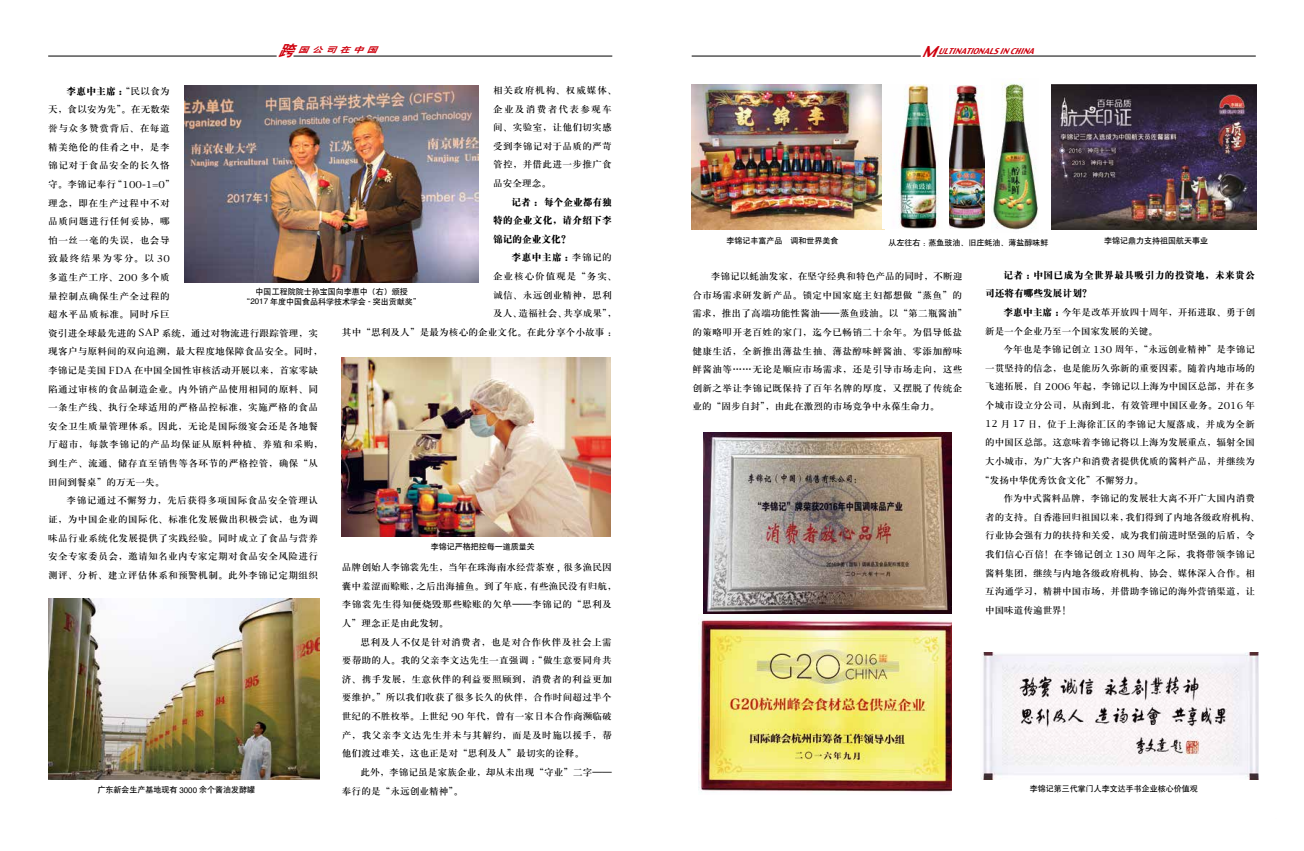
<style>
.page{position:relative;width:1304px;height:851px;background:#fff}
.page>*{position:absolute;margin:0;border:0;box-sizing:border-box;transform-origin:0 0}
.t1{font:9.6px/18.6px "H Ya 3 gj";letter-spacing:.015em;color:#000}
.t2{font:9.6px/18.6px "H Ya 3 gj";letter-spacing:.035em;color:#000}
.t3{font:9.6px/18.6px "H Ya 9 gj";letter-spacing:.025em;color:#000;text-align:justify}
.t4{font:9.6px/18.6px "H Ya 9 gj";letter-spacing:.045em;color:#000}
.t5{font:9.6px "H Ya 3 gj";letter-spacing:.085em;color:#000}
.t6{font:8px/10px "H Yb 1 gj";color:#000;text-align:center}
.t7{font:italic 8px "Charcoal";color:#cf000e}
.t8{font:italic 8px "H Yb 2 gj";color:#cf000e;scale:1.3 1}
.s1{font-size:15px}
.s2{font-family:"H Ya 3 gj"}
.s3{font-family:"New York";font-size:9.2px}
.s4{font-family:"New York"}
.s5{font-family:"Helvetica"}
.s6{font-family:"H Ya 9 gj"}
</style>
<div class="page">
<hr style="left:937px;top:56px;width:319px;height:1px;background:#000">
<hr style="left:692px;top:56px;width:229px;height:1px;background:#000">
<hr style="left:293px;top:56px;width:319px;height:1px;background:#000">
<hr style="left:48px;top:56px;width:229px;height:1px;background:#000">
<img style="left:48px;top:598px;width:271px;height:181px">
<img style="left:341px;top:357px;width:270px;height:180px">
<img style="left:692px;top:85px;width:193px;height:145px">
<img style="left:882px;top:84px;width:57px;height:145px">
<img style="left:992px;top:83px;width:46px;height:147px">
<img style="left:184px;top:85px;width:295px;height:197px">
<img style="left:1052px;top:85px;width:204px;height:145px">
<img style="left:704px;top:433px;width:247px;height:181px">
<img style="left:698px;top:619px;width:254px;height:173px">
<img style="left:981px;top:652px;width:278px;height:127px">
<img style="left:949px;top:85px;width:35px;height:144px">
<p class="t8" style="left:279px;top:46px;width:80px"><span class="s1">跨</span>国公司在中国</p>
<p class="t7" style="left:922px;top:46px;width:119px"><span class="s1">M</span>ULTINATIONALSINCHINA</p>
<p class="t1" style="left:493px;top:81px;width:125px">相关政府机构、权威媒体、企业及消费者代表参观车间、实验室，让他们切实感受到李锦记对于品质的严苛管控，并借此进一步推广食品安全理念。</p>
<p class="t3" style="left:493px;top:192px;width:120px;text-indent:18px">记者： 每个企业都有独特的企业文化，请介绍下李锦记的企业文化？</p>
<p class="t3" style="left:512px;top:248px;width:102px">李惠中主席：<span class="s2">李锦记的</span></p>
<p class="t5" style="left:493px;top:271px;width:125px">企业核心价值观是“务实、</p>
<p class="t1" style="left:493px;top:285px;width:120px">诚信、永远创业精神，思利</p>
<p class="t1" style="left:493px;top:304px;width:125px">及人、造福社会、共享成果”，</p>
<p class="t1" style="left:342px;top:322px;width:276px">其中“思利及人”是最为核心的企业文化。在此分享个小故事：</p>
<p class="t3" style="left:67px;top:82px;width:105px">李惠中主席：<span class="s2">“民以食为</span></p>
<p class="t2" style="left:48px;top:100px;width:276px">天，食以安为先”。在无数荣<br>誉与众多赞赏背后、在每道<br>精美绝伦的佳肴之中，是李<br>锦记对于食品安全的长久恪<br>守。李锦记奉行“<span class="s3">100</span><span class="s4">-</span><span class="s3">1</span><span class="s4">=</span><span class="s3">0</span>”<br>理念，即在生产过程中不对<br>品质问题进行任何妥协，哪<br>怕一丝一毫的失误，也会导<br>致最终结果为零分。以 <span class="s3">30<br></span>多道生产工序、<span class="s3">200</span> 多个质<br>量控制点确保生产全过程的<br>超水平品质标准。同时斥巨<br>资引进全球最先进的 <span class="s4">SAP</span> 系统，通过对物流进行跟踪管理，实现客户与原料间的双向追溯，最大程度地保障食品安全。同时，李锦记是美国 <span class="s4">FDA</span> 在中国全国性审核活动开展以来，首家零缺陷通过审核的食品制造企业。内外销产品使用相同的原料、同一条生产线、执行全球适用的严格品控标准，实施严格的食品安全卫生质量管理体系。因此，无论是国际级宴会还是各地餐厅超市，每款李锦记的产品均保证从原料种植、养殖和采购，到生产、流通、储存直至销售等各环节的严格控管，确保“从田间到餐桌”的万无一失。</p>
<p class="t1" style="left:48px;top:491px;width:272px;text-align:justify;text-indent:18px">李锦记通过不懈努力，先后获得多项国际食品安全管理认证，为中国企业的国际化、标准化发展做出积极尝试，也为调味品行业系统化发展提供了实践经验。同时成立了食品与营养安全专家委员会，邀请知名业内专家定期对食品安全风险进行测评、分析、建立评估体系和预警机制。此外李锦记定期组织</p>
<p class="t6" style="left:727px;top:235px;width:113px">李锦记丰富产品　调和世界美食</p>
<p class="t6" style="left:888px;top:237px;width:161px">从左往右：蒸鱼豉油、旧庄蚝油、薄盐醇味鲜</p>
<p class="t6" style="left:1104px;top:235px;width:105px">李锦记鼎力支持祖国航天事业</p>
<p class="t2" style="left:692px;top:267px;width:276px;text-indent:18px">李锦记以蚝油发家，在坚守经典和特色产品的同时，不断迎合市场需求研发新产品。锁定中国家庭主妇都想做“蒸鱼”的需求，推出了高端功能性酱油——蒸鱼豉油。以“第二瓶酱油”的策略叩开老百姓的家门，迄今已畅销二十余年。为倡导低盐健康生活，全新推出薄盐生抽、薄盐醇味鲜酱油、零添加醇味鲜酱油等……无论是顺应市场需求，还是引导市场走向，这些创新之举让李锦记既保持了百年名牌的厚度，又摆脱了传统企业的“固步自封”，由此在激烈的市场竞争中永葆生命力。</p>
<p class="t4" style="left:985px;top:265px;width:271px;text-indent:18px">记者：中国已成为全世界最具吸引力的投资地，未来贵公司还将有哪些发展计划？</p>
<p class="t6" style="left:242px;top:286px;width:180px">中国工程院院士孙宝国向李惠中（右）颁授“<span class="s5">2017</span> 年度中国食品科学技术学会 <span class="s5">-</span> 突出贡献奖”</p>
<p class="t1" style="left:985px;top:303px;width:272px;text-indent:18px"><span class="s6">李惠中主席：</span>今年是改革开放四十周年，开拓进取、勇于创新是一个企业乃至一个国家发展的关键。</p>
<p class="t1" style="left:1003px;top:340px;width:253px">今年也是李锦记创立 <span class="s3">130</span> 周年，“永远创业精神”是李锦记</p>
<p class="t1" style="left:985px;top:358px;width:271px">一贯坚持的信念，也是能历久弥新的重要因素。随着内地市场的</p>
<p class="t1" style="left:985px;top:377px;width:271px">飞速拓展，自 <span class="s3">2006</span> 年起，李锦记以上海为中国区总部，并在多</p>
<p class="t1" style="left:985px;top:396px;width:271px">个城市设立分公司，从南到北，有效管理中国区业务。<span class="s3">2016</span> 年</p>
<p class="t2" style="left:985px;top:414px;width:271px"><span class="s3">12</span> 月 <span class="s3">17</span> 日，位于上海徐汇区的李锦记大厦落成，并成为全新</p>
<p class="t1" style="left:985px;top:433px;width:271px">的中国区总部。这意味着李锦记将以上海为发展重点，辐射全国</p>
<p class="t1" style="left:985px;top:451px;width:271px">大小城市，为广大客户和消费者提供优质的酱料产品，并继续为</p>
<p class="t1" style="left:980px;top:470px;width:165px">“发扬中华优秀饮食文化”不懈努力。</p>
<p class="t1" style="left:1003px;top:489px;width:253px">作为中式酱料品牌，李锦记的发展壮大离不开广大国内消费</p>
<p class="t1" style="left:985px;top:507px;width:276px">者的支持。自香港回归祖国以来，我们得到了内地各级政府机构、</p>
<p class="t1" style="left:985px;top:526px;width:271px">行业协会强有力的扶持和关爱，成为我们前进时坚强的后盾，令</p>
<p class="t1" style="left:985px;top:544px;width:271px">我们信心百倍！在李锦记创立 <span class="s3">130</span> 周年之际，我将带领李锦记</p>
<p class="t1" style="left:985px;top:563px;width:271px">酱料集团，继续与内地各级政府机构、协会、媒体深入合作。相</p>
<p class="t1" style="left:985px;top:582px;width:271px">互沟通学习，精耕中国市场，并借助李锦记的海外营销渠道，让</p>
<p class="t1" style="left:985px;top:600px;width:88px">中国味道传遍世界！</p>
<p class="t6" style="left:431px;top:541px;width:105px">李锦记严格把控每一道质量关</p>
<p class="t1" style="left:342px;top:558px;width:276px">品牌创始人李锦裳先生，当年在珠海南水经营茶寮 <span class="s4">,</span> 很多渔民因囊中羞涩而赊账，之后出海捕鱼。到了年底，有些渔民没有归航，李锦裳先生得知便烧毁那些赊账的欠单——李锦记的“思利及人”理念正是由此发轫。</p>
<p class="t1" style="left:342px;top:632px;width:272px;text-align:justify;text-indent:18px">思利及人不仅是针对消费者，也是对合作伙伴及社会上需要帮助的人。我的父亲李文达先生一直强调：“做生意要同舟共济、携手发展，生意伙伴的利益要照顾到，消费者的利益更加要维护。”所以我们收获了很多长久的伙伴，合作时间超过半个世纪的不胜枚举。上世纪 <span class="s3">90</span> 年代，曾有一家日本合作商濒临破产，我父亲李文达先生并未与其解约，而是及时施以援手，帮他们渡过难关，这也正是对“思利及人”最切实的诠释。</p>
<p class="t1" style="left:342px;top:762px;width:271px;text-indent:18px">此外，李锦记虽是家族企业，却从未出现“守业”二字——奉行的是“永远创业精神”。</p>
<p class="t6" style="left:97px;top:784px;width:159px">广东新会生产基地现有 <span class="s5">3000</span> 余个酱油发酵罐</p>
<p class="t6" style="left:1030px;top:783px;width:169px">李锦记第三代掌门人李文达手书企业核心价值观</p>
</div>
